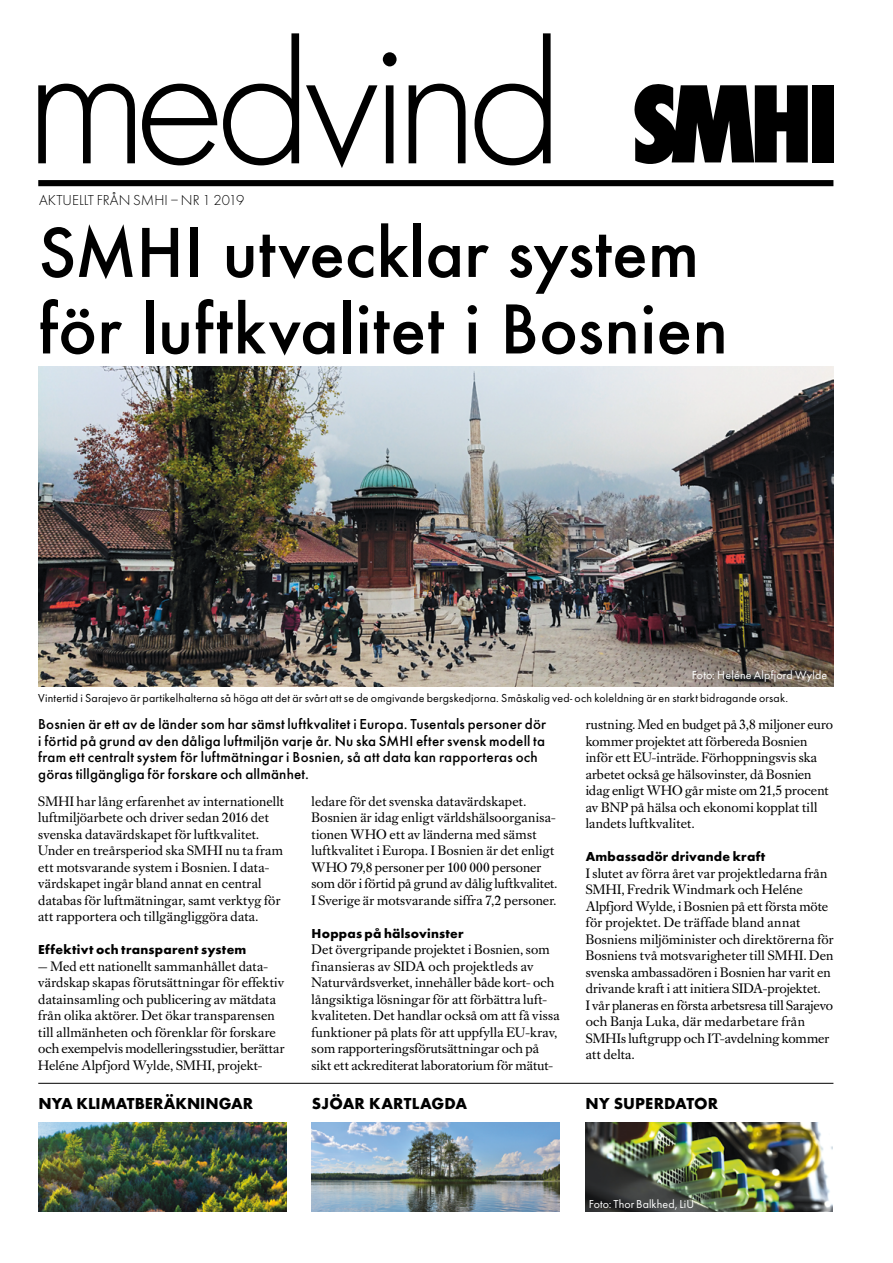
<style>
.page{position:relative;width:893px;height:1263px;background:#fff}
.page>*{position:absolute;margin:0;border:0;box-sizing:border-box;transform-origin:0 0}
.t1{font:500 73.5px/76.5px "Futura EFOP";color:#000}
.t2{font:700 16.5px "Futura EFOP";letter-spacing:.005em;color:#000}
.t3{font:500 15px/16.5px "Futura EFOP";letter-spacing:.01em;color:#000}
.t4{font:300 15px "Futura EFOP";color:#000}
.t5{font:13.5px/16.5px "Caslon Book BE";letter-spacing:.01em;color:#000}
.t6{font:700 13.5px "Futura EFOP";letter-spacing:.02em;color:#000}
.t7{font:12px "Futura EFOP";letter-spacing:.015em;color:#000}
.t8{font:12px "Futura EFOP";letter-spacing:.01em;color:#fff}
</style>
<div class="page">
<div style="left:38px;top:180px;width:795px;height:6px;background:#000"></div>
<svg style="left:634px;top:84px;width:174px;height:80px"></svg>
<div style="left:812px;top:85px;width:21px;height:77px;background:#000"></div>
<svg style="left:38px;top:84px;width:97px;height:79px"></svg>
<svg style="left:142px;top:84px;width:75px;height:81px"></svg>
<svg style="left:223px;top:33px;width:76px;height:132px"></svg>
<svg style="left:306px;top:85px;width:71px;height:83px"></svg>
<svg style="left:383px;top:52px;width:14px;height:111px"></svg>
<svg style="left:409px;top:84px;width:57px;height:79px"></svg>
<svg style="left:474px;top:33px;width:77px;height:132px"></svg>
<img style="left:585px;top:1123px;width:248px;height:88px">
<img style="left:38px;top:367px;width:795px;height:320px">
<hr style="left:38px;top:1083px;width:795px;height:1px;background:#000">
<img style="left:38px;top:1123px;width:248px;height:89px">
<img style="left:312px;top:1123px;width:248px;height:88px">
<p class="t4" style="left:39px;top:192px;width:207px">AKTUELLT FRÅN SMHI – NR 1 2019</p>
<h1 class="t1" style="left:38px;top:214px;width:691px">SMHI utvecklar system för luftkvalitet i Bosnien</h1>
<p class="t8" style="left:692px;top:668px;width:137px">Foto: Heléne Alpfjord Wylde</p>
<p class="t7" style="left:38px;top:691px;width:751px">Vintertid i Sarajevo är partikelhalterna så höga att det är svårt att se de omgivande bergskedjorna. Småskalig ved- och koleldning är en starkt bidragande orsak.</p>
<p class="t5" style="left:586px;top:716px;width:249px">rustning. Med en budget på 3,8 miljoner euro kommer projektet att förbereda Bosnien inför ett EU-inträde. Förhoppningsvis ska arbetet också ge hälsovinster, då Bosnien idag enligt WHO går miste om 21,5 procent av BNP på hälsa och ekonomi kopplat till landets luftkvalitet.</p>
<p class="t6" style="left:586px;top:848px;width:181px">Ambassadör drivande kraft</p>
<p class="t5" style="left:586px;top:865px;width:250px">I slutet av förra året var projektledarna från SMHI, Fredrik Windmark och Heléne Alpfjord Wylde, i Bosnien på ett första möte för projektet. De träffade bland annat Bosniens miljöminister och direktörerna för Bosniens två motsvarigheter till SMHI. Den svenska ambassadören i Bosnien har varit en drivande kraft i att initiera SIDA-projektet.<br>I vår planeras en första arbetsresa till Sarajevo och Banja Luka, där medarbetare från SMHIs luftgrupp och IT-avdelning kommer att delta.</p>
<p class="t3" style="left:38px;top:716px;width:509px">Bosnien är ett av de länder som har sämst luftkvalitet i Europa. Tusentals personer dör i förtid på grund av den dåliga luftmiljön varje år. Nu ska SMHI efter svensk modell ta fram ett centralt system för luftmätningar i Bosnien, så att data kan rapporteras och göras tillgängliga för forskare och allmänhet.</p>
<p class="t5" style="left:38px;top:793px;width:247px">SMHI har lång erfarenhet av internationellt luftmiljöarbete och driver sedan 2016 det svenska datavärdskapet för luftkvalitet.<br>Under en treårsperiod ska SMHI nu ta fram ett motsvarande system i Bosnien. I data&shy;värdskapet ingår bland annat en central databas för luftmätningar, samt verktyg för att rapportera och tillgängliggöra data.</p>
<p class="t6" style="left:38px;top:941px;width:210px">Effektivt och transparent system</p>
<p class="t5" style="left:38px;top:958px;width:248px">— Med ett nationellt sammanhållet data&shy;värdskap skapas förutsättningar för effektiv datainsamling och publicering av mätdata från olika aktörer. Det ökar transparensen till allmänheten och förenklar för forskare och exempelvis modelleringsstudier, berättar Heléne Alpfjord Wylde, SMHI, projekt-</p>
<p class="t5" style="left:312px;top:793px;width:247px">ledare för det svenska datavärdskapet.<br>Bosnien är idag enligt världshälsoorganisa&shy;tionen WHO ett av länderna med sämst luftkvalitet i Europa. I Bosnien är det enligt WHO 79,8 personer per 100 000 personer som dör i förtid på grund av dålig luftkvalitet.<br>I Sverige är motsvarande siffra 7,2 personer.</p>
<p class="t6" style="left:312px;top:924px;width:154px">Hoppas på hälsovinster</p>
<p class="t5" style="left:312px;top:941px;width:249px">Det övergripande projektet i Bosnien, som finansieras av SIDA och projektleds av Naturvårdsverket, innehåller både kort- och långsiktiga lösningar för att förbättra luft&shy;kvaliteten. Det handlar också om att få vissa funktioner på plats för att uppfylla EU-krav, som rapporteringsförutsättningar och på sikt ett ackrediterat laboratorium för mätut-</p>
<p class="t2" style="left:38px;top:1093px;width:216px">NYA KLIMATBERÄKNINGAR</p>
<p class="t2" style="left:312px;top:1093px;width:157px">SJÖAR KARTLAGDA</p>
<p class="t2" style="left:585px;top:1093px;width:134px">NY SUPERDATOR</p>
<p class="t8" style="left:589px;top:1197px;width:107px">Foto: Thor Balkhed, LiU</p>
</div>
